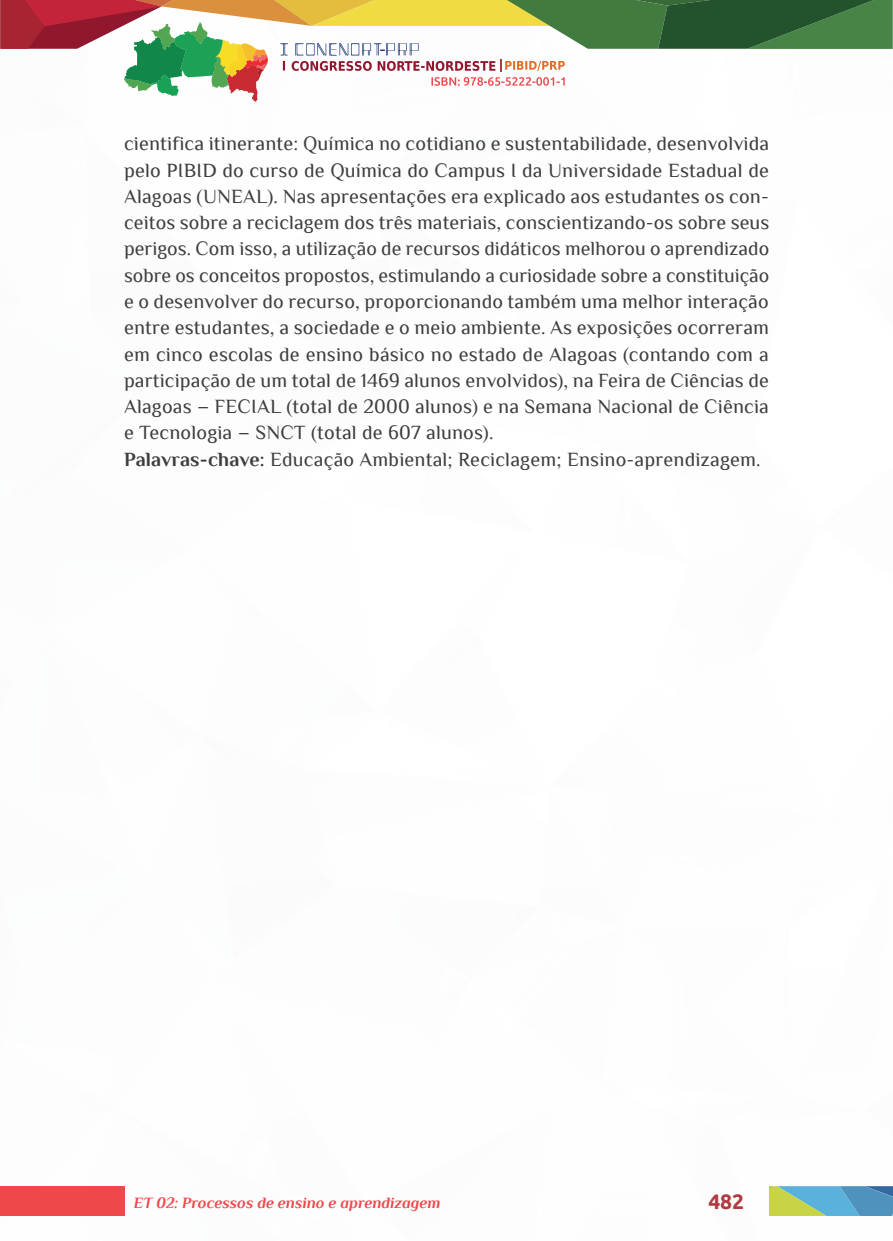
<style>
.page{position:relative;width:893px;height:1241px;background:#fff}
.page>*{position:absolute;margin:0;border:0;box-sizing:border-box;transform-origin:0 0}
.t1{font:700 21px "Ubuntu";color:#af3a41}
._2_RESUMO{font:20.12px/26.2px "Philosopher";letter-spacing:.01em;color:#3e3e3f;text-align:justify}
._3_PALAVRAS_CHAVE{font:20.12px "Philosopher";letter-spacing:.01em;color:#3e3e3f}
.t2{font:italic 700 15.75px "Philosopher";color:#ef484b}
.s1{font-weight:700}
</style>
<div class="page">
<div style="left:0;top:1185px;width:124px;height:30px;background:#ef484b"></div>
<svg style="left:0;top:0;width:892px;height:102px"></svg>
<svg style="left:769px;top:1186px;width:124px;height:29px"></svg>
<p class="_2_RESUMO" style="left:124px;top:131px;width:647px">cientifica itinerante: Química no cotidiano e sustentabilidade, desenvolvida pelo PIBID do curso de Química do Campus I da Universidade Estadual de Alagoas (UNEAL). Nas apresentações era explicado aos estudantes os con&shy;ceitos sobre a reciclagem dos três materiais, conscientizando-os sobre seus perigos. Com isso, a utilização de recursos didáticos melhorou o aprendizado sobre os conceitos propostos, estimulando a curiosidade sobre a constituição e o desenvolver do recurso, proporcionando também uma melhor interação entre estudantes, a sociedade e o meio ambiente. As exposições ocorreram em cinco escolas de ensino básico no estado de Alagoas (contando com a participação de um total de 1469 alunos envolvidos), na Feira de Ciências de Alagoas – FECIAL (total de 2000 alunos) e na Semana Nacional de Ciência e Tecnologia – SNCT (total de 607 alunos).</p>
<p class="_3_PALAVRAS_CHAVE" style="left:124px;top:448px;width:638px"><span class="s1">Palavras-chave:</span> Educação Ambiental; Reciclagem; Ensino-aprendizagem.</p>
<p class="t2" style="left:134px;top:1193px;width:308px">ET 02: Processos de ensino e aprendizagem</p>
<p class="t1" style="left:708px;top:1188px;width:37px">482</p>
</div>
